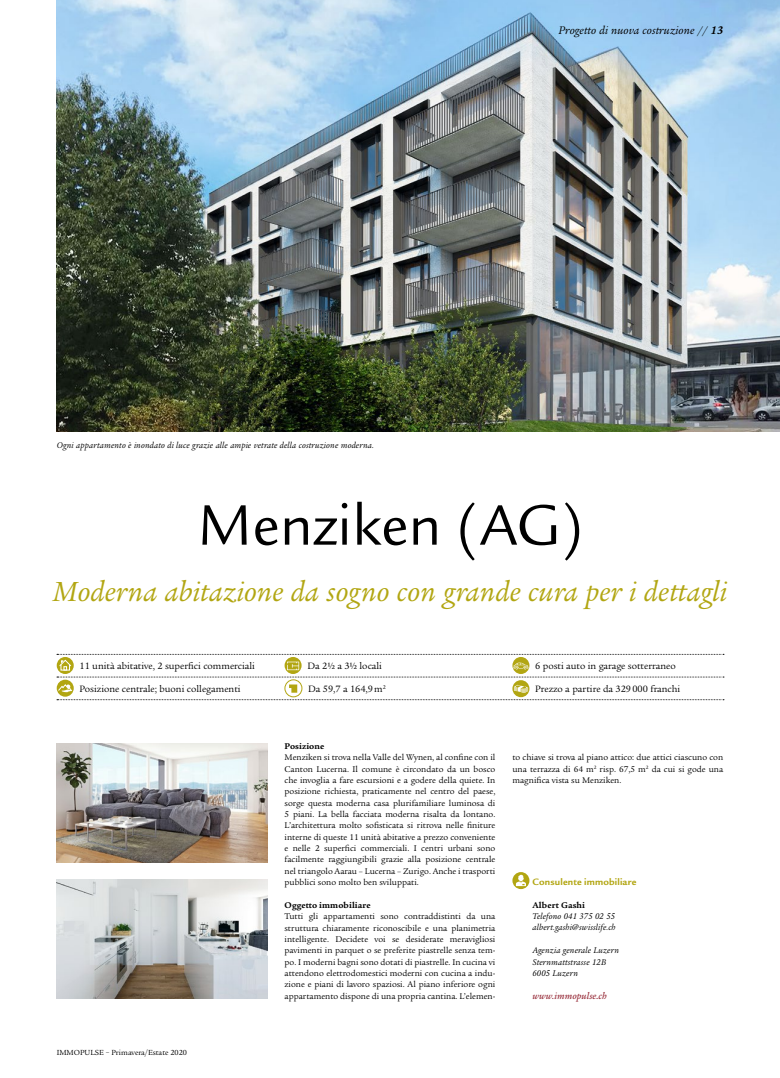
<style>
.page{position:relative;width:780px;height:1078px;background:#fff}
.page>*{position:absolute;margin:0;border:0;box-sizing:border-box;transform-origin:0 0}
.t1{font:62px "Legacy Sans ITC Pro";color:#000}
.t2{font:italic 30px "Legacy Serif ITC Pro";letter-spacing:.005em;color:#b2a612}
.t3{font:italic 12px "Legacy Serif ITC Pro";letter-spacing:.01em;color:#000}
.t4{font:10px "Legacy Serif ITC Pro";color:#000}
.t5{font:700 10px "Legacy Sans ITC Pro";letter-spacing:.02em;color:#b2a612}
.t6{font:italic 500 10px "Legacy Serif ITC Pro";letter-spacing:.005em;color:#99303d}
.t7{font:9px/11.3px "Legacy Serif ITC Pro";color:#000;text-align:justify}
.t8{font:italic 9px/11.3px "Legacy Serif ITC Pro";letter-spacing:.015em;color:#000}
.t9{font:700 9px "Legacy Serif ITC Pro";letter-spacing:.01em;color:#000}
.t10{font:8px "Legacy Serif ITC Pro";color:#000}
.s1{font-weight:700}
</style>
<div class="page">
<img style="left:57px;top:0;width:723px;height:431px">
<svg style="left:57px;top:676px;width:667px;height:1px"></svg>
<svg style="left:57px;top:699px;width:667px;height:1px"></svg>
<svg style="left:57px;top:656px;width:17px;height:17px"></svg>
<svg style="left:57px;top:679px;width:17px;height:17px"></svg>
<img style="left:57px;top:743px;width:210px;height:119px">
<img style="left:57px;top:879px;width:210px;height:119px">
<svg style="left:512px;top:871px;width:17px;height:17px"></svg>
<svg style="left:516px;top:874px;width:10px;height:11px"></svg>
<svg style="left:284px;top:656px;width:17px;height:17px"></svg>
<div style="left:284px;top:679px;width:18px;height:18px;border:1px solid #b2a612;border-radius:50%"></div>
<svg style="left:289px;top:684px;width:8px;height:8px"></svg>
<div style="left:512px;top:656px;width:17px;height:17px;background:#b2a612;border-radius:50%"></div>
<svg style="left:512px;top:680px;width:17px;height:17px"></svg>
<svg style="left:57px;top:654px;width:667px;height:16px"></svg>
<svg style="left:514px;top:684px;width:14px;height:8px"></svg>
<svg style="left:58px;top:683px;width:14px;height:9px"></svg>
<p class="t8" style="left:57px;top:439px;width:319px">Ogni appartamento è inondato di luce grazie alle ampie vetrate della costruzione moderna.</p>
<h3 class="t3" style="left:558px;top:23px;width:166px">Progetto di nuova costruzione // <span class="s1">13</span></h3>
<h1 class="t1" style="left:197px;top:489px;width:387px">Menziken (AG)</h1>
<h2 class="t2" style="left:53px;top:573px;width:675px">Moderna abitazione da sogno con grande cura per i dettagli</h2>
<p class="t4" style="left:79px;top:660px;width:177px">11 unità abitative, 2 superfici commerciali</p>
<p class="t4" style="left:79px;top:682px;width:163px">Posizione centrale; buoni collegamenti</p>
<p class="t10" style="left:57px;top:1047px;width:132px">IMMOPULSE – Primavera/Estate 2020</p>
<p class="t4" style="left:307px;top:660px;width:76px">Da 2½ a 3½ locali</p>
<p class="t4" style="left:308px;top:682px;width:79px">Da 59,7 a 164,9m<sup>2</sup></p>
<p class="t4" style="left:535px;top:660px;width:142px">6 posti auto in garage sotterraneo</p>
<p class="t4" style="left:535px;top:682px;width:146px">Prezzo a partire da 329000 franchi</p>
<p class="t9" style="left:284px;top:740px;width:41px">Posizione</p>
<p class="t7" style="left:284px;top:751px;width:212px">Menziken si trova nella Valle del Wynen, al confine con il Canton Lucerna. Il comune è circondato da un bosco che invoglia a fare escursioni e a godere della quiete. In posizione richiesta, praticamente nel centro del paese, sorge questa moderna casa plurifamiliare luminosa di 5 piani. La bella facciata moderna risalta da lontano.<br>L’architettura molto sofisticata si ritrova nelle finiture interne di queste 11 unità abitative a prezzo conveniente e nelle 2 superfici commerciali. I centri urbani sono facilmente raggiungibili grazie alla posizione centrale nel triangolo Aarau – Lucerna – Zurigo. Anche i trasporti pubblici sono molto ben sviluppati.</p>
<p class="t9" style="left:284px;top:899px;width:87px">Oggetto immobiliare</p>
<p class="t7" style="left:284px;top:910px;width:212px">Tutti gli appartamenti sono contraddistinti da una struttura chiaramente riconoscibile e una planimetria intelligente. Decidete voi se desiderate meravigliosi pavimenti in parquet o se preferite piastrelle senza tem&shy;po. I moderni bagni sono dotati di piastrelle. In cucina vi attendono elettrodomestici moderni con cucina a indu&shy;zione e piani di lavoro spaziosi. Al piano inferiore ogni appartamento dispone di una propria cantina. L’elemen-</p>
<p class="t7" style="left:512px;top:751px;width:212px">to chiave si trova al piano attico: due attici ciascuno con una terrazza di 64 m<sup>2</sup> risp. 67,5 m<sup>2</sup> da cui si gode una magnifica vista su Menziken.</p>
<p class="t5" style="left:532px;top:875px;width:105px">Consulente immobiliare</p>
<p class="t9" style="left:532px;top:899px;width:54px">Albert Gashi</p>
<p class="t8" style="left:532px;top:910px;width:85px">Telefono 041 375 02 55 albert.gashi@swisslife.ch</p>
<p class="t8" style="left:532px;top:944px;width:88px">Agenzia generale Luzern<br>Sternmattstrasse 12B<br>6005 Luzern</p>
<p class="t6" style="left:532px;top:988px;width:76px">www.immopulse.ch</p>
</div>
